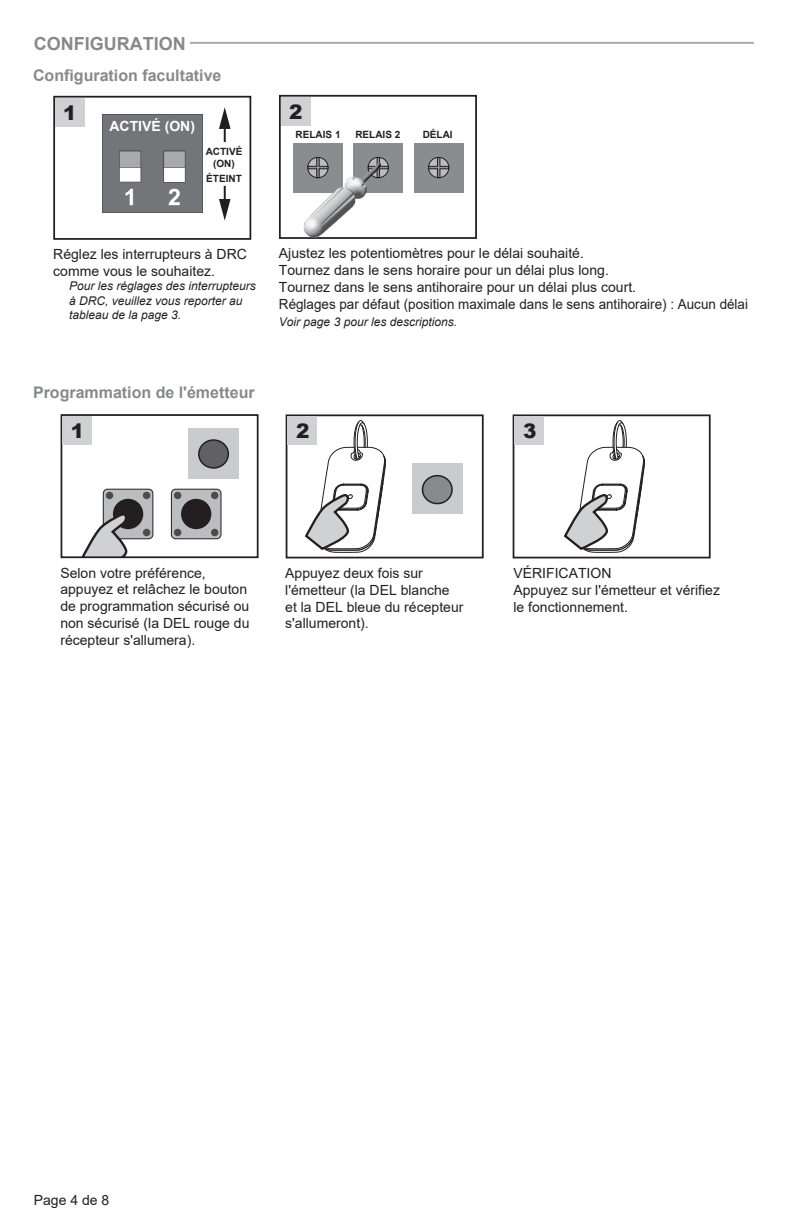
<style>
.page{position:relative;width:792px;height:1224px;background:#fff}
.page>*{position:absolute;margin:0;border:0;box-sizing:border-box;transform-origin:0 0}
.t1{font:900 20px "Arial";color:#231f20}
.t2{font:700 18px "Arial";color:#87898c}
.t3{font:700 16px "Arial";color:#87898c}
.t4{font:14px/16.8px "Arial";color:#231f20}
.t5{font:700 14px "Arial";color:#fff}
.t6{font:italic 12px/14.4px "Arial";color:#231f20}
.t7{font:700 10px/12px "Arial";color:#231f20;text-align:center}
</style>
<div class="page">
<img style="left:102px;top:114px;width:100px;height:99px">
<div style="left:53px;top:96px;width:198px;height:144px;border:2px solid #231f20"></div>
<div style="left:55px;top:98px;width:30px;height:28px;background:#d0d1d3"></div>
<div style="left:279px;top:95px;width:198px;height:144px;border:2px solid #231f20"></div>
<div style="left:281px;top:97px;width:29px;height:29px;background:#d0d1d3"></div>
<div style="left:293px;top:143px;width:50px;height:49px;background:#8a8c8f"></div>
<svg style="left:309px;top:157px;width:18px;height:5px"></svg>
<div style="left:354px;top:143px;width:49px;height:49px;background:#8a8c8f"></div>
<svg style="left:369px;top:157px;width:20px;height:21px"></svg>
<div style="left:414px;top:143px;width:49px;height:49px;background:#8a8c8f"></div>
<svg style="left:428px;top:157px;width:21px;height:21px"></svg>
<img style="left:303px;top:162px;width:77px;height:75px">
<svg style="left:219px;top:107px;width:12px;height:35px"></svg>
<svg style="left:219px;top:186px;width:12px;height:35px"></svg>
<div style="left:103px;top:489px;width:50px;height:50px;background:#bcbdc0;border-radius:4px"></div>
<div style="left:103px;top:489px;width:50px;height:50px;border:1px solid #231f20;border-radius:4px"></div>
<div style="left:106px;top:492px;width:7px;height:7px;background:#4b4c4d;border-radius:50%"></div>
<div style="left:113px;top:499px;width:30px;height:30px;background:#231f20;border-radius:50%"></div>
<div style="left:143px;top:492px;width:7px;height:7px;background:#4b4c4d;border-radius:50%"></div>
<div style="left:143px;top:529px;width:7px;height:7px;background:#4b4c4d;border-radius:50%"></div>
<div style="left:171px;top:489px;width:50px;height:50px;background:#bcbdc0;border-radius:4px"></div>
<div style="left:171px;top:489px;width:50px;height:50px;border:1px solid #231f20;border-radius:4px"></div>
<div style="left:174px;top:492px;width:7px;height:7px;background:#4b4c4d;border-radius:50%"></div>
<div style="left:181px;top:499px;width:30px;height:30px;background:#231f20;border-radius:50%"></div>
<div style="left:174px;top:529px;width:7px;height:7px;background:#4b4c4d;border-radius:50%"></div>
<div style="left:211px;top:492px;width:7px;height:7px;background:#4b4c4d;border-radius:50%"></div>
<div style="left:211px;top:529px;width:7px;height:7px;background:#4b4c4d;border-radius:50%"></div>
<div style="left:188px;top:428px;width:51px;height:50px;background:#cacbcd"></div>
<div style="left:199px;top:440px;width:29px;height:28px;background:#616164;border-radius:50%"></div>
<div style="left:198px;top:439px;width:31px;height:30px;border:2px solid #231f20;border-radius:50%"></div>
<svg style="left:82px;top:512px;width:48px;height:43px"></svg>
<div style="left:61px;top:414px;width:198px;height:144px;border:2px solid #231f20"></div>
<div style="left:62px;top:416px;width:30px;height:29px;background:#d0d1d3"></div>
<div style="left:412px;top:464px;width:50px;height:50px;background:#cacbcd"></div>
<div style="left:423px;top:476px;width:29px;height:28px;background:#87898c;border-radius:50%"></div>
<div style="left:422px;top:475px;width:31px;height:29px;border:2px solid #231f20;border-radius:50%"></div>
<div style="left:286px;top:414px;width:198px;height:144px;border:2px solid #231f20"></div>
<div style="left:287px;top:416px;width:30px;height:29px;background:#d0d1d3"></div>
<hr style="left:190px;top:42px;width:564px;height:2px;background:#aaabaf">
<svg style="left:305px;top:420px;width:81px;height:132px"></svg>
<div style="left:513px;top:414px;width:198px;height:144px;border:2px solid #231f20"></div>
<div style="left:514px;top:416px;width:30px;height:29px;background:#d0d1d3"></div>
<svg style="left:564px;top:420px;width:81px;height:132px"></svg>
<p class="t2" style="left:34px;top:31px;width:153px">CONFIGURATION</p>
<p class="t3" style="left:33px;top:64px;width:190px">Configuration facultative</p>
<h1 class="t1" style="left:63px;top:98px;width:15px">1</h1>
<h1 class="t1" style="left:289px;top:97px;width:15px">2</h1>
<p class="t5" style="left:110px;top:116px;width:87px">ACTIVÉ (ON)</p>
<p class="t7" style="left:296px;top:129px;width:47px">RELAIS 1</p>
<p class="t7" style="left:355px;top:129px;width:47px">RELAIS 2</p>
<p class="t7" style="left:423px;top:129px;width:31px">DÉLAI</p>
<p class="t7" style="left:206px;top:145px;width:38px">ACTIVÉ (ON)</p>
<p class="t7" style="left:206px;top:172px;width:37px">ÉTEINT</p>
<p class="t4" style="left:53px;top:246px;width:195px">Réglez les interrupteurs à DRC comme vous le souhaitez.</p>
<p class="t6" style="left:69px;top:279px;width:188px">Pour les réglages des interrupteurs à DRC, veuillez vous reporter au tableau de la page 3.</p>
<p class="t4" style="left:279px;top:245px;width:471px">Ajustez les potentiomètres pour le délai souhaité.<br>Tournez dans le sens horaire pour un délai plus long.<br>Tournez dans le sens antihoraire pour un délai plus court.<br>Réglages par défaut (position maximale dans le sens antihoraire) : Aucun délai</p>
<p class="t6" style="left:279px;top:315px;width:180px">Voir page 3 pour les descriptions.</p>
<p class="t3" style="left:33px;top:381px;width:223px">Programmation de l'émetteur</p>
<h1 class="t1" style="left:71px;top:416px;width:15px">1</h1>
<h1 class="t1" style="left:296px;top:417px;width:15px">2</h1>
<h1 class="t1" style="left:523px;top:417px;width:15px">3</h1>
<p class="t4" style="left:60px;top:564px;width:191px">Selon votre préférence, appuyez et relâchez le bouton de programmation sécurisé ou non sécurisé (la DEL rouge du récepteur s'allumera).</p>
<p class="t4" style="left:285px;top:565px;width:180px">Appuyez deux fois sur l'émetteur (la DEL blanche et la DEL bleue du récepteur s'allumeront).</p>
<p class="t4" style="left:514px;top:565px;width:208px">VÉRIFICATION<br>Appuyez sur l'émetteur et vérifiez le fonctionnement.</p>
<p class="t4" style="left:34px;top:1192px;width:77px">Page 4 de 8</p>
</div>
